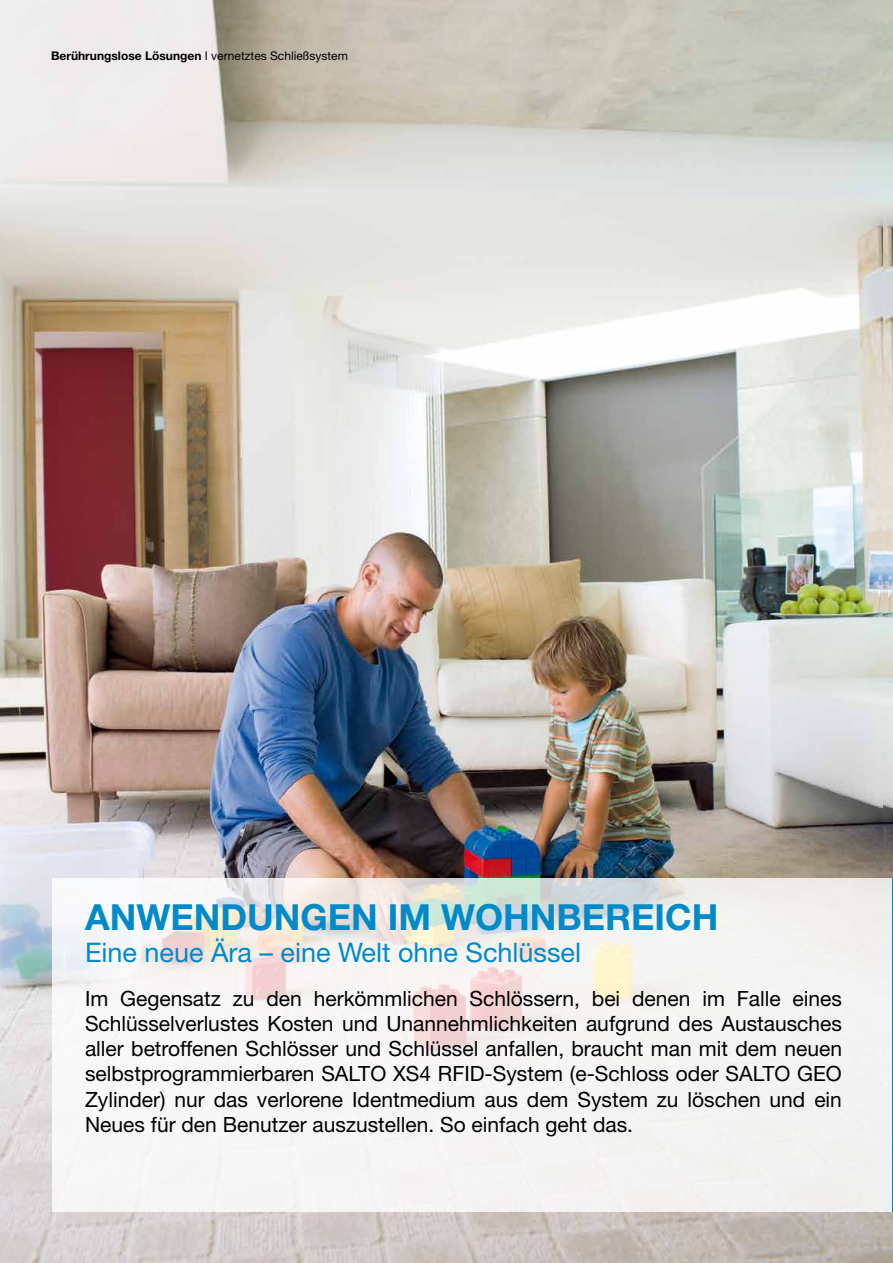
<style>
.page{position:relative;width:893px;height:1263px;background:#fff}
.page>*{position:absolute;margin:0;border:0;box-sizing:border-box;transform-origin:0 0}
.t1{font:700 36px "Helvetica Neue LT Std";color:#008ac9}
.t2{font:27px "Helvetica Neue LT Std";color:#008ac9}
.t3{font:21px/25.2px "Helvetica Neue LT Std";color:#000;text-align:justify}
.t4{font:12px "Helvetica Neue LT Std";color:#000}
.s1{font-weight:700}
</style>
<div class="page">
<img style="left:0;top:0;width:893px;height:1263px">
<svg style="left:52px;top:879px;width:840px;height:333px;fill:#f6f4f3"></svg>
<hr style="left:892px;top:879px;width:1px;height:333px;background:#008ac9">
<p class="t4" style="left:51px;top:48px;width:298px"><span class="s1">Berührungslose Lösungen</span> I vernetztes Schließsystem</p>
<h1 class="t1" style="left:85px;top:895px;width:635px">ANWENDUNGEN IM WOHNBEREICH</h1>
<p class="t2" style="left:85px;top:937px;width:498px">Eine neue Ära – eine Welt ohne Schlüssel</p>
<p class="t3" style="left:85px;top:985px;width:758px">Im Gegensatz zu den herkömmlichen Schlössern, bei denen im Falle eines Schlüsselverlustes Kosten und Unannehmlichkeiten aufgrund des Austausches aller betroffenen Schlösser und Schlüssel anfallen, braucht man mit dem neuen selbstprogrammierbaren SALTO XS4 RFID-System (e-Schloss oder SALTO GEO Zylinder) nur das verlorene Identmedium aus dem System zu löschen und ein Neues für den Benutzer auszustellen. So einfach geht das.</p>
</div>
